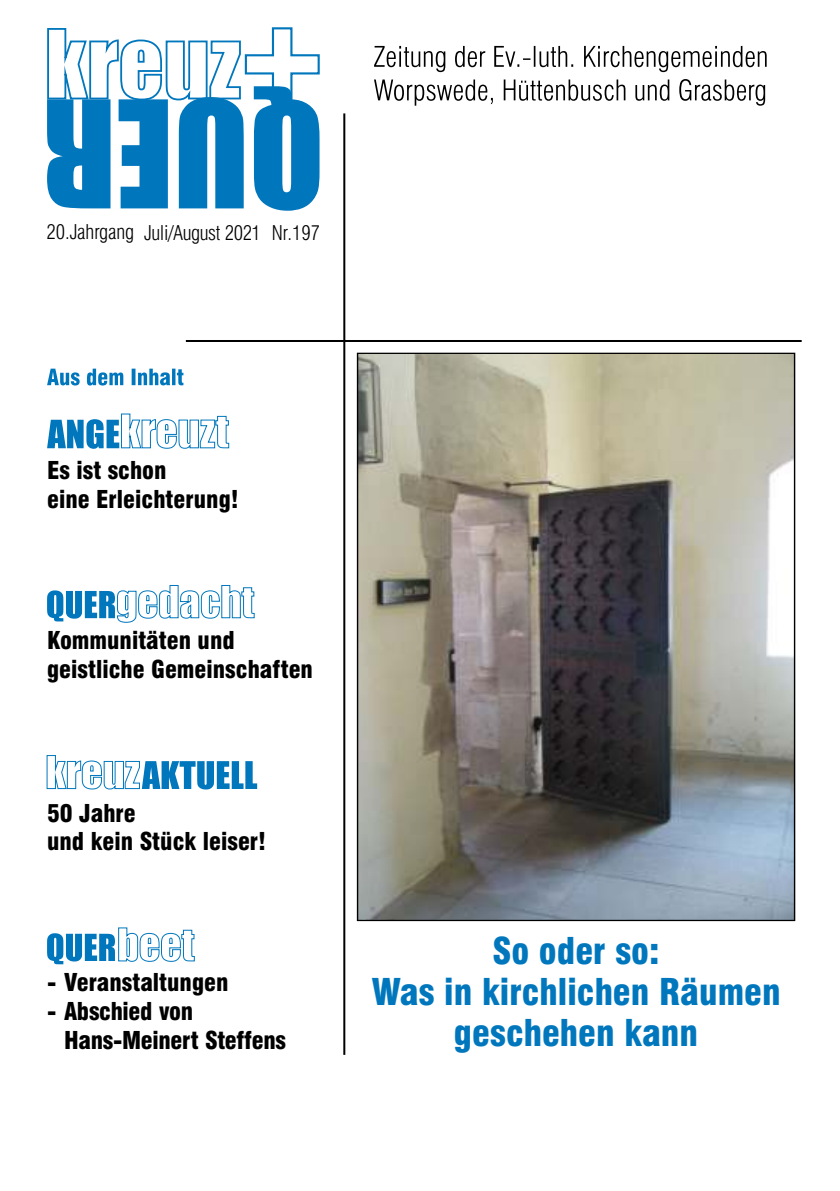
<style>
.page{position:relative;width:840px;height:1191px;background:#fff}
.page>*{position:absolute;margin:0;border:0;box-sizing:border-box;transform-origin:0 0}
.t1{font:900 condensed 36px/41px "Swiss 721 BT";color:#0077bd;text-align:center}
.t2{font:900 condensed 24px/28.8px "Swiss 721 BT";color:#000}
.t3{font:300 condensed 20px "Swiss 721 BT";letter-spacing:-.025em;color:#000}
</style>
<div class="page">
<img style="left:358px;top:355px;width:434px;height:564px">
<svg style="left:47px;top:927px;width:148px;height:37px"></svg>
<svg style="left:46px;top:755px;width:211px;height:35px"></svg>
<svg style="left:47px;top:585px;width:208px;height:38px"></svg>
<svg style="left:47px;top:413px;width:182px;height:36px"></svg>
<hr style="left:186px;top:340px;width:615px;height:2px;background:#000">
<hr style="left:343px;top:113px;width:2px;height:941px;background:#000">
<svg style="left:374px;top:46px;width:392px;height:60px"></svg>
<svg style="left:47px;top:369px;width:136px;height:16px"></svg>
<svg style="left:47px;top:27px;width:273px;height:184px"></svg>
<p class="t3" style="left:46px;top:224px;width:275px">20.Jahrgang Juli/August 2021 Nr.197</p>
<p class="t2" style="left:47px;top:458px;width:193px">Es ist schon<br>eine Erleichterung!</p>
<p class="t2" style="left:47px;top:628px;width:267px">Kommunitäten und geistliche Gemeinschaften</p>
<p class="t2" style="left:47px;top:801px;width:220px">50 Jahre<br>und kein Stück leiser!</p>
<p class="t2" style="left:47px;top:970px;width:183px">- Veranstaltungen</p>
<p class="t2" style="left:64px;top:999px;width:223px;text-indent:-17px">- Abschied von<br>Hans-Meinert Steffens</p>
<h1 class="t1" style="left:371px;top:934px;width:410px">So oder so:<br>Was in kirchlichen Räumen geschehen kann</h1>
</div>
